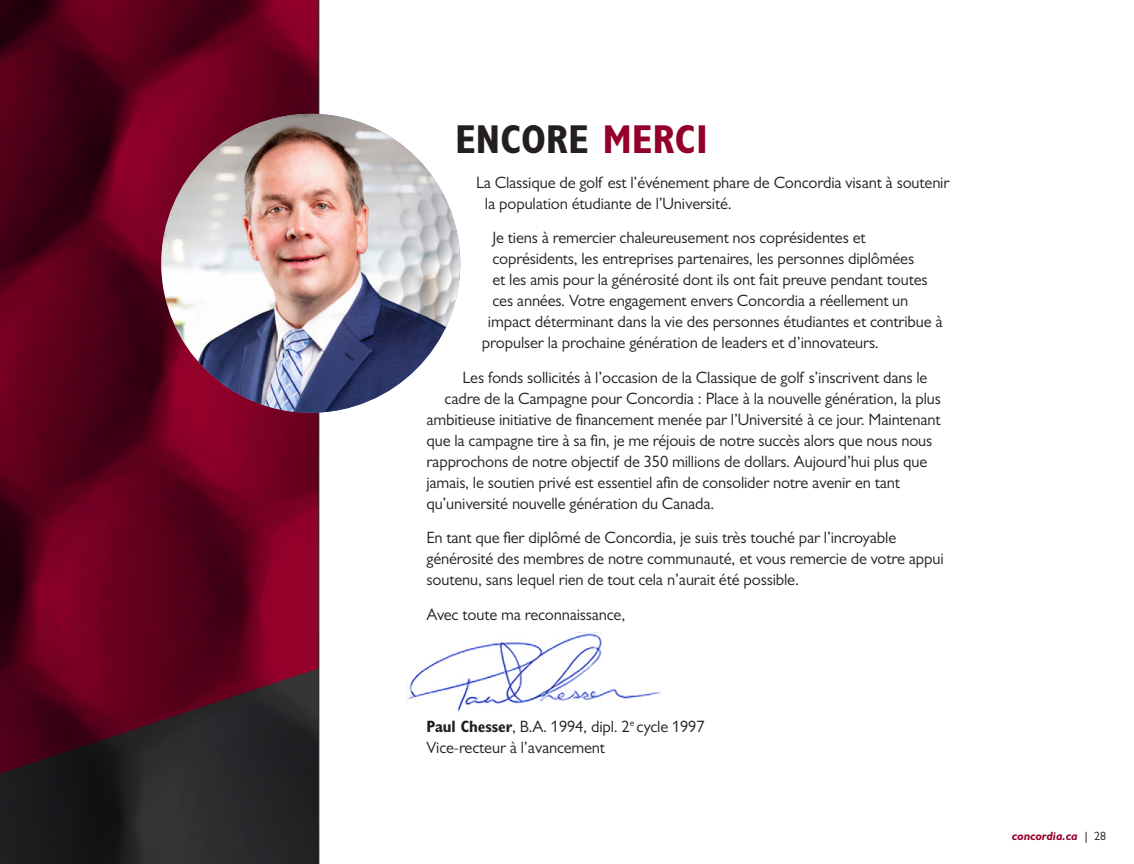
<style>
.page{position:relative;width:1134px;height:864px;background:#fff}
.page>*{position:absolute;margin:0;border:0;box-sizing:border-box;transform-origin:0 0}
.HEADING{font:700 condensed 40.5px "Gill Sans MT Pro";color:#231f20}
.TEXT{font:16.5px/21px "Gill Sans MT Pro";letter-spacing:-.01em;color:#231f20}
.t1{font:italic 700 12px "Gill Sans MT Pro";color:#93012b}
.s1{color:#93012b}
.s2{font-weight:700;font-stretch:condensed}
.s3{font-weight:500;color:#231f20}
.s4{font-weight:400;font-style:normal;color:#231f20}
</style>
<div class="page">
<svg style="left:0;top:0;width:319px;height:864px;background:#50071e"></svg>
<img style="left:406px;top:633px;width:256px;height:79px">
<img style="left:144px;top:97px;width:317px;height:333px">
<p class="HEADING" style="left:455px;top:116px;width:254px">ENCORE <span class="s1">MERCI</span></p>
<p class="TEXT" style="left:485px;top:172px;width:466px;text-indent:-9px">La Classique de golf est l’événement phare de Concordia visant à soutenir la population étudiante de l’Université.</p>
<p class="TEXT" style="left:493px;top:227px;width:375px">Je tiens à remercier chaleureusement nos coprésidentes et</p>
<p class="TEXT" style="left:493px;top:248px;width:423px">coprésidents, les entreprises partenaires, les personnes diplômées</p>
<p class="TEXT" style="left:493px;top:269px;width:437px">et les amis pour la générosité dont ils ont fait preuve pendant toutes</p>
<p class="TEXT" style="left:493px;top:290px;width:417px">ces années. Votre engagement envers Concordia a réellement un</p>
<p class="TEXT" style="left:488px;top:311px;width:456px">impact déterminant dans la vie des personnes étudiantes et contribue à</p>
<p class="TEXT" style="left:482px;top:332px;width:398px">propulser la prochaine génération de leaders et d’innovateurs.</p>
<p class="TEXT" style="left:462px;top:367px;width:466px">Les fonds sollicités à l’occasion de la Classique de golf s’inscrivent dans le</p>
<p class="TEXT" style="left:444px;top:388px;width:498px">cadre de la Campagne pour Concordia : Place à la nouvelle génération, la plus</p>
<p class="TEXT" style="left:426px;top:409px;width:516px">ambitieuse initiative de financement menée par l’Université à ce jour. Maintenant</p>
<p class="TEXT" style="left:426px;top:430px;width:507px">que la campagne tire à sa fin, je me réjouis de notre succès alors que nous nous</p>
<p class="TEXT" style="left:426px;top:451px;width:502px">rapprochons de notre objectif de 350 millions de dollars. Aujourd’hui plus que</p>
<p class="TEXT" style="left:426px;top:472px;width:475px">jamais, le soutien privé est essentiel afin de consolider notre avenir en tant</p>
<p class="TEXT" style="left:426px;top:493px;width:290px">qu’université nouvelle génération du Canada.</p>
<p class="TEXT" style="left:426px;top:527px;width:519px">En tant que fier diplômé de Concordia, je suis très touché par l’incroyable générosité des membres de notre communauté, et vous remercie de votre appui soutenu, sans lequel rien de tout cela n’aurait été possible.</p>
<p class="TEXT" style="left:426px;top:604px;width:200px">Avec toute ma reconnaissance,</p>
<p class="TEXT" style="left:427px;top:715px;width:280px"><span class="s2">Paul Chesser</span>, B.A. 1994, dipl. 2<sup>e</sup> cycle 1997<br>Vice-recteur à l’avancement</p>
<p class="t1" style="left:1012px;top:829px;width:96px">concordia.ca <span class="s3">|</span> <span class="s4">28</span></p>
</div>
